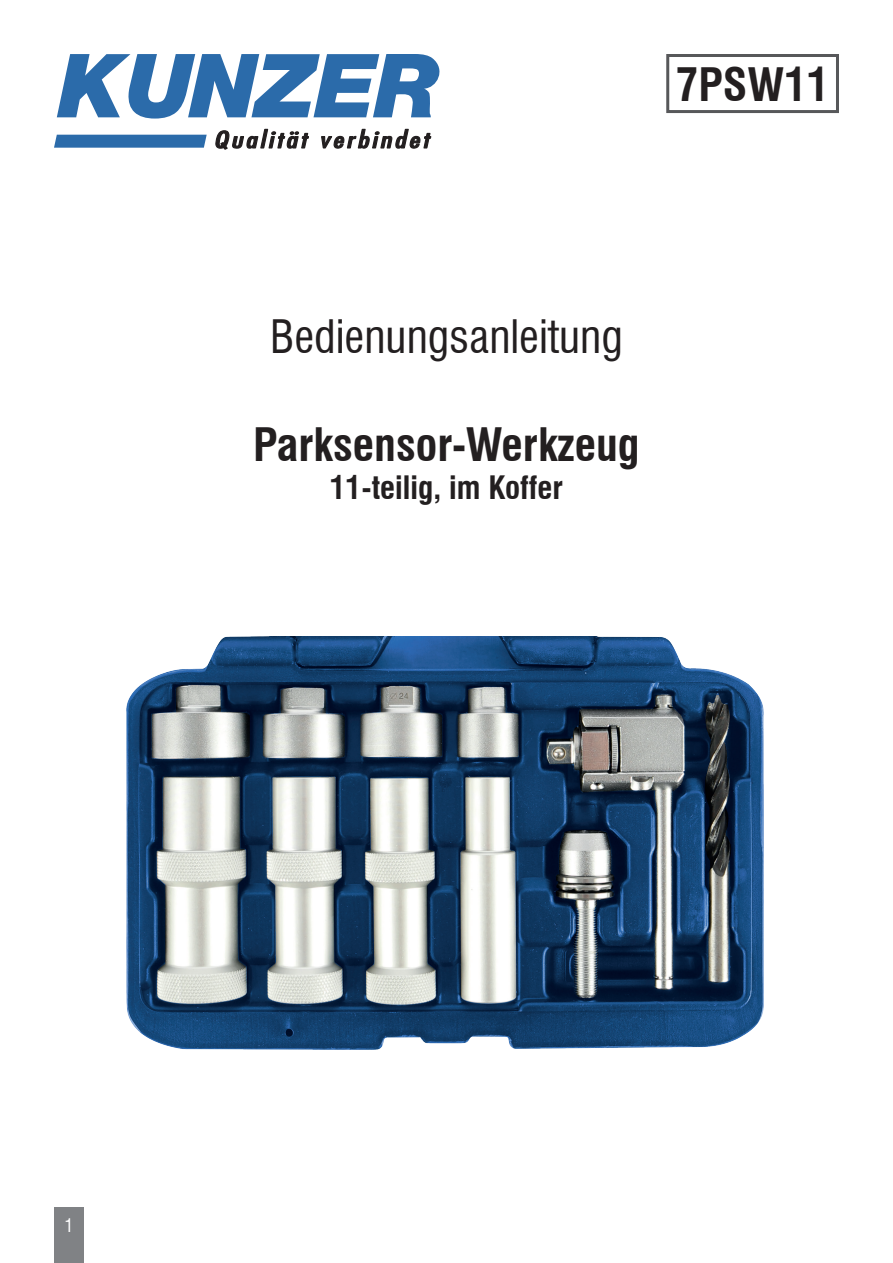
<style>
.page{position:relative;width:893px;height:1263px;background:#fff}
.page>*{position:absolute;margin:0;border:0;box-sizing:border-box;transform-origin:0 0}
.t1{font:700 condensed 45px "Swiss 721 BT";color:#231f20}
.t2{font:condensed 45px "Swiss 721 BT";color:#231f20}
.t3{font:700 condensed 31.5px "Swiss 721 BT";color:#231f20}
.t4{font:condensed 18px "Swiss 721 BT";color:#fff}
</style>
<div class="page">
<svg style="left:57px;top:54px;width:383px;height:65px"></svg>
<svg style="left:54px;top:135px;width:153px;height:13px"></svg>
<svg style="left:215px;top:128px;width:217px;height:22px"></svg>
<div style="left:666px;top:54px;width:173px;height:59px;border:3px solid #57585a"></div>
<div style="left:54px;top:1208px;width:30px;height:55px;background:#808285"></div>
<img style="left:127px;top:636px;width:636px;height:414px">
<p class="t1" style="left:676px;top:57px;width:155px">7PSW11</p>
<p class="t2" style="left:270px;top:310px;width:354px">Bedienungsanleitung</p>
<p class="t1" style="left:253px;top:418px;width:388px">Parksensor-Werkzeug</p>
<p class="t3" style="left:330px;top:469px;width:235px">11-teilig, im Koffer</p>
<p class="t4" style="left:64px;top:1215px;width:10px">1</p>
</div>
